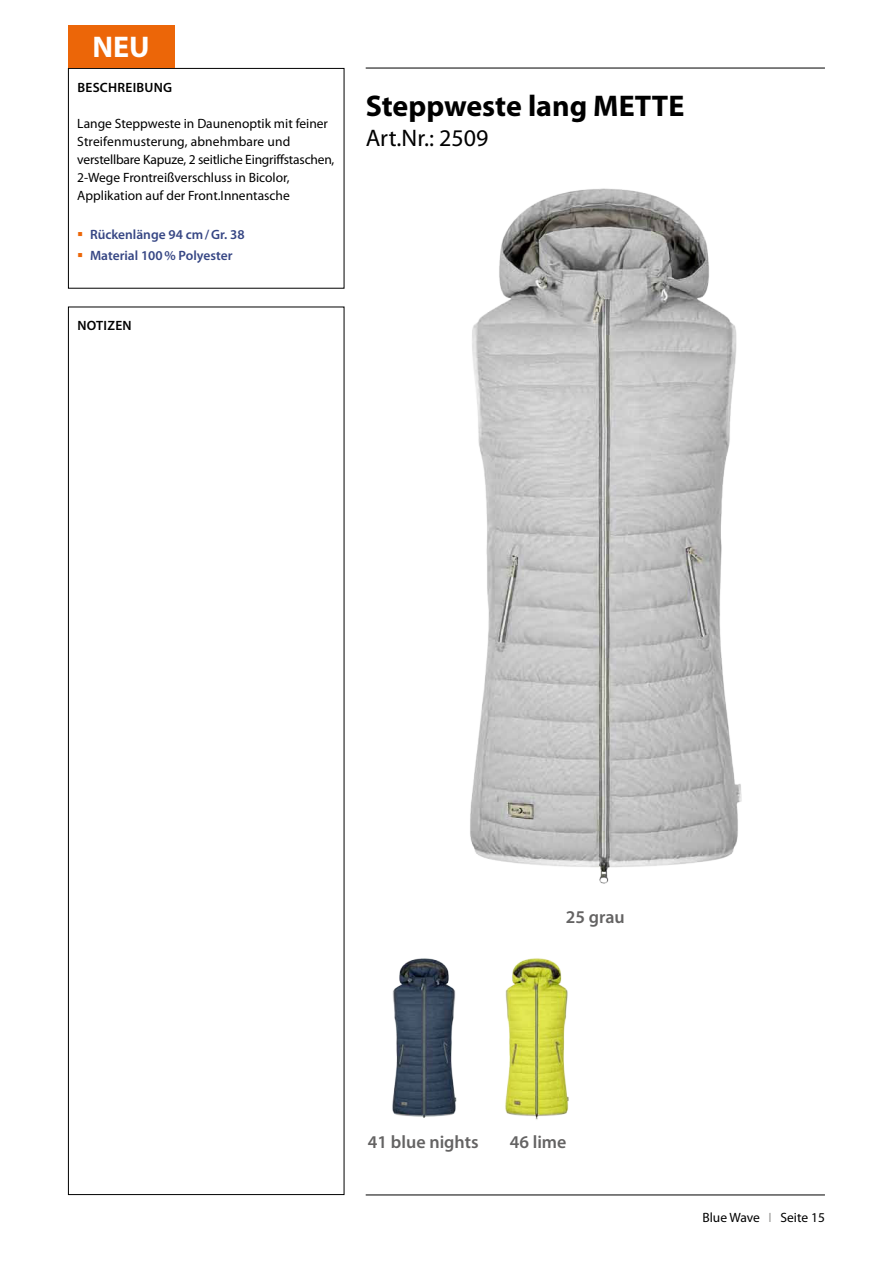
<style>
.page{position:relative;width:893px;height:1263px;background:#fff}
.page>*{position:absolute;margin:0;border:0;box-sizing:border-box;transform-origin:0 0}
.t1{font:700 30px "Myriad Pro";color:#000}
.t2{font:700 30px "Myriad Pro";color:#fff}
.t3{font:24px "Myriad Pro";color:#000}
.t4{font:600 18px "Myriad Pro";color:#646363}
.t5{font:13.5px/18px "Myriad Pro";color:#000}
.t6{font:600 13.5px "Myriad Pro";color:#364684}
.t7{font:600 13.5px "Myriad Pro";letter-spacing:.02em;color:#000}
.s1{color:#ec6608}
.s2{color:#9d9d9c}
</style>
<div class="page">
<hr style="left:366px;top:68px;width:459px;height:1px;background:#000">
<hr style="left:366px;top:1194px;width:459px;height:1px;background:#000">
<div style="left:68px;top:68px;width:276px;height:221px;border:1px solid #000"></div>
<div style="left:68px;top:25px;width:106px;height:43px;background:#ec6608"></div>
<img style="left:470px;top:188px;width:272px;height:696px">
<img style="left:392px;top:958px;width:65px;height:159px">
<img style="left:505px;top:958px;width:64px;height:162px">
<h1 class="t2" style="left:93px;top:36px;width:59px">NEU</h1>
<p class="t7" style="left:77px;top:82px;width:96px">BESCHREIBUNG</p>
<p class="t5" style="left:77px;top:115px;width:259px">Lange Steppweste in Daunenoptik mit feiner Streifenmusterung, abnehmbare und verstellbare Kapuze, 2 seitliche Eingriffstaschen, 2-Wege Frontreißverschluss in Bicolor, Applikation auf der Front.Innentasche</p>
<p class="t6" style="left:77px;top:229px;width:169px"><span class="s1">▪</span> Rückenlänge 94 cm / Gr. 38</p>
<p class="t6" style="left:77px;top:250px;width:157px"><span class="s1">▪</span> Material 100 % Polyester</p>
<p class="t7" style="left:77px;top:320px;width:56px">NOTIZEN</p>
<h1 class="t1" style="left:366px;top:94px;width:320px">Steppweste lang METTE</h1>
<h2 class="t3" style="left:366px;top:126px;width:124px">Art.Nr.: 2509</h2>
<h3 class="t4" style="left:566px;top:910px;width:60px">25 grau</h3>
<h3 class="t4" style="left:368px;top:1135px;width:112px">41 blue nights</h3>
<h3 class="t4" style="left:510px;top:1135px;width:58px">46 lime</h3>
<p class="t5" style="left:702px;top:1209px;width:124px">Blue Wave <span class="s2">I</span> Seite 15</p>
</div>
